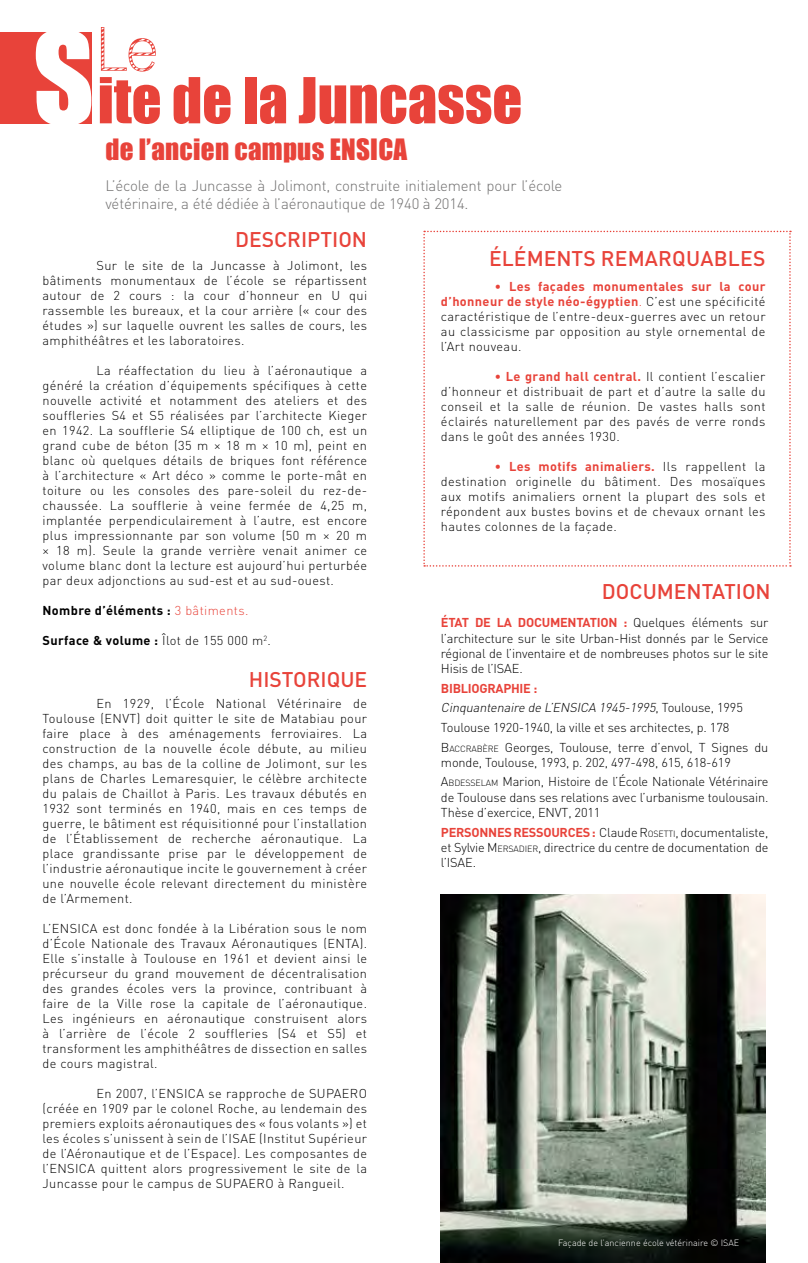
<style>
.page{position:relative;width:808px;height:1263px;background:#fff}
.page>*{position:absolute;margin:0;border:0;box-sizing:border-box;transform-origin:0 0}
.t1{font:58.95px "Lane Cane";color:#e8433a}
.t2{font:58.5px "Impact";color:#e8433a}
.t3{font:27px "Impact";letter-spacing:.01em;color:#e8433a}
.t4{font:500 21px "DIN Pro";color:#e8433a}
.t5{font:300 15px/18px "DIN Pro";letter-spacing:-.01em;color:#706f6f}
.t6{font:300 12.75px/15px "DIN Pro";letter-spacing:.02em;color:#000;text-align:justify}
.t7{font:300 12.75px/19.5px "DIN Pro";letter-spacing:-.01em;color:#000}
.t8{font:700 12.75px "DIN Pro";letter-spacing:.03em;color:#000}
.t9{font:300 9px "DIN Pro";color:#fff}
.s1{font-size:118.35px;color:#fff}
.s2{font-weight:300;color:#e8433a}
.s3{font-weight:300}
.s4{font-weight:700;color:#e8433a}
.s5{color:#e8433a}
.s6{font-style:italic}
.s7{font-style:inherit}
.s8{font-size:8.85px}
</style>
<div class="page">
<div style="left:0;top:32px;width:92px;height:92px;background:#e8433a"></div>
<svg style="left:423px;top:231px;width:368px;height:336px"></svg>
<img style="left:441px;top:894px;width:324px;height:369px">
<h1 class="t1" style="left:97px;top:13px;width:62px">Le</h1>
<h2 class="t2" style="left:33px;top:55px;width:491px"><span class="s1">S</span>ite de la Juncasse</h2>
<h3 class="t3" style="left:105px;top:129px;width:303px">de l’ancien campus ENSICA</h3>
<p class="t5" style="left:105px;top:176px;width:458px">L’école de la Juncasse à Jolimont, construite initialement pour l’école vétérinaire, a été dédiée à l’aéronautique de 1940 à 2014.</p>
<h3 class="t4" style="left:235px;top:225px;width:134px">DESCRIPTION</h3>
<p class="t6" style="left:43px;top:257px;width:326px;text-indent:54px">Sur le site de la Juncasse à Jolimont, les bâtiments monumentaux de l’école se répartissent autour de 2 cours : la cour d’honneur en U qui rassemble les bureaux, et la cour arrière (« cour des études ») sur laquelle ouvrent les salles de cours, les amphithéâtres et les laboratoires.</p>
<p class="t6" style="left:43px;top:362px;width:326px;text-indent:54px">La réaffectation du lieu à l’aéronautique a généré la création d’équipements spécifiques à cette nouvelle activité et notamment des ateliers et des souffleries S4 et S5 réalisées par l’architecte Kieger en 1942. La soufflerie S4 elliptique de 100 ch, est un grand cube de béton (35 m × 18 m × 10 m), peint en blanc où quelques détails de briques font référence à l’architecture « Art déco » comme le porte-mât en toiture ou les consoles des pare-soleil du rez-de&shy;chaussée. La soufflerie à veine fermée de 4,25 m, implantée perpendiculairement à l’autre, est encore plus impressionnante par son volume (50 m × 20 m × 18 m). Seule la grande verrière venait animer ce volume blanc dont la lecture est aujourd’hui perturbée par deux adjonctions au sud-est et au sud-ouest.</p>
<p class="t8" style="left:43px;top:601px;width:207px">Nombre d’éléments : <span class="s2">3 bâtiments.</span></p>
<p class="t8" style="left:43px;top:631px;width:230px">Surface &amp; volume : <span class="s3">Îlot de 155 000 m</span><sup>2</sup><span class="s3">.</span></p>
<h3 class="t4" style="left:249px;top:665px;width:120px">HISTORIQUE</h3>
<p class="t6" style="left:42px;top:696px;width:326px;text-indent:54px">En 1929, l’École National Vétérinaire de Toulouse (ENVT) doit quitter le site de Matabiau pour faire place à des aménagements ferroviaires. La construction de la nouvelle école débute, au milieu des champs, au bas de la colline de Jolimont, sur les plans de Charles Lemaresquier, le célèbre architecte du palais de Chaillot à Paris. Les travaux débutés en 1932 sont terminés en 1940, mais en ces temps de guerre, le bâtiment est réquisitionné pour l’installation de l’Établissement de recherche aéronautique. La place grandissante prise par le développement de l’industrie aéronautique incite le gouvernement à créer une nouvelle école relevant directement du ministère de l’Armement.</p>
<p class="t6" style="left:42px;top:920px;width:326px">L’ENSICA est donc fondée à la Libération sous le nom d’École Nationale des Travaux Aéronautiques (ENTA).<br>Elle s’installe à Toulouse en 1961 et devient ainsi le précurseur du grand mouvement de décentralisation des grandes écoles vers la province, contribuant à faire de la Ville rose la capitale de l’aéronautique.<br>Les ingénieurs en aéronautique construisent alors à l’arrière de l’école 2 souffleries (S4 et S5) et transforment les amphithéâtres de dissection en salles de cours magistral.</p>
<p class="t6" style="left:42px;top:1085px;width:326px;text-indent:54px">En 2007, l’ENSICA se rapproche de SUPAERO (créée en 1909 par le colonel Roche, au lendemain des premiers exploits aéronautiques des « fous volants ») et les écoles s’unissent à sein de l’ISAE (Institut Supérieur de l’Aéronautique et de l’Espace). Les composantes de l’ENSICA quittent alors progressivement le site de la Juncasse pour le campus de SUPAERO à Rangueil.</p>
<h3 class="t4" style="left:489px;top:244px;width:278px">ÉLÉMENTS REMARQUABLES</h3>
<p class="t6" style="left:441px;top:278px;width:326px;text-indent:54px"><span class="s4">• Les façades monumentales sur la cour d’honneur de style néo-égyptien</span><span class="s5">.</span> C’est une spécificité caractéristique de l’entre-deux-guerres avec un retour au classicisme par opposition au style ornemental de l’Art nouveau.</p>
<p class="t6" style="left:441px;top:368px;width:326px;text-indent:54px"><span class="s4">• Le grand hall central.</span> Il contient l’escalier d’honneur et distribuait de part et d’autre la salle du conseil et la salle de réunion. De vastes halls sont éclairés naturellement par des pavés de verre ronds dans le goût des années 1930.</p>
<p class="t6" style="left:441px;top:458px;width:326px;text-indent:54px"><span class="s4">• Les motifs animaliers.</span> Ils rappellent la destination originelle du bâtiment. Des mosaïques aux motifs animaliers ornent la plupart des sols et répondent aux bustes bovins et de chevaux ornant les hautes colonnes de la façade.</p>
<h3 class="t4" style="left:602px;top:577px;width:170px">DOCUMENTATION</h3>
<p class="t6" style="left:441px;top:615px;width:329px"><span class="s4">ÉTAT DE LA DOCUMENTATION :</span> Quelques éléments sur l’architecture sur le site Urban-Hist donnés par le Service régional de l’inventaire et de nombreuses photos sur le site Hisis de l’ISAE.</p>
<p class="t7" style="left:441px;top:678px;width:329px"><span class="s4">BIBLIOGRAPHIE :<br></span><span class="s6">Cinquantenaire de L’ENSICA 1945-1995</span>, To u lo u s e , 1 9 9 5<br>Toulouse 1920-1940, la ville et ses architectes, p. 178<br><span class="s7">B</span><span class="s8">ACCRABÈRE</span> Georges, Toulouse, terre d’envol, T Signes du</p>
<p class="t7" style="left:441px;top:752px;width:329px">monde, Toulouse, 1993, p. 202, 497-498, 615, 618-619<br><span class="s7">A</span><span class="s8">BDESSELAM</span> Marion, Histoire de l’École Nationale Vétérinaire</p>
<p class="t7" style="left:441px;top:789px;width:329px;line-height:15.3px">de Toulouse dans ses relations avec l’urbanisme toulousain.<br>Thèse d’exercice, ENVT, 2011</p>
<p class="t6" style="left:441px;top:824px;width:329px"><span class="s4">PERSONNES RESSOURCES :</span> Claude <span class="s7">R</span><span class="s8">OSETTI</span>, documentaliste, et Sylvie <span class="s7">M</span> <span class="s8">ERSAD IER</span> , directrice du centre de documentation de l’ISAE.</p>
<p class="t9" style="left:558px;top:1237px;width:183px">Façade de l’ancienne école vétérinaire © ISAE</p>
</div>
